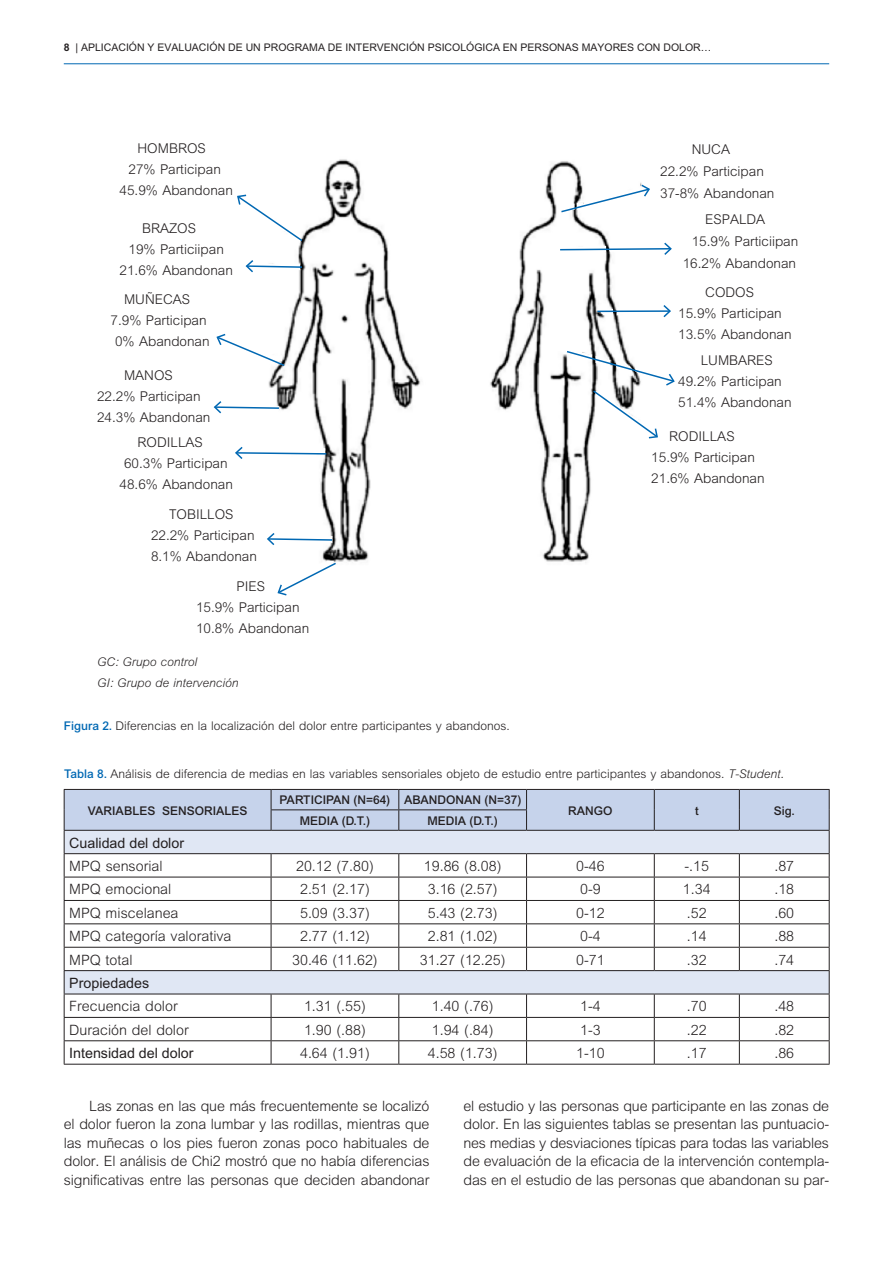
<style>
.page{position:relative;width:893px;height:1263px;background:#fff}
.page>*{position:absolute;margin:0;border:0;box-sizing:border-box;transform-origin:0 0}
.t1{font:300 14.25px/18.6px "M Arial";color:#231f20;text-align:justify}
.t2{font:14.25px "M Arial";color:#231f20}
.t3{font:300 13.5px/21px "M Arial";color:#231f20}
.t4{font:300 12px "M Arial";color:#231f20}
.t5{font:500 12px "Arial";color:#231f20}
.t6{font:italic 300 12px/21px "M Arial";color:#231f20}
.t7{font:10.5px "M Arial";color:#231f20}
.s1{font-weight:700}
.s2{font-family:"Arial";font-weight:500;color:#0168b3}
.s3{font-style:italic}
</style>
<div class="page">
<hr style="left:64px;top:63px;width:765px;height:1px;background:#0168b3">
<img style="left:268px;top:159px;width:373px;height:403px">
<svg style="left:237px;top:194px;width:67px;height:49px"></svg>
<svg style="left:245px;top:258px;width:58px;height:16px"></svg>
<svg style="left:213px;top:399px;width:67px;height:16px"></svg>
<svg style="left:235px;top:445px;width:93px;height:16px"></svg>
<svg style="left:267px;top:531px;width:67px;height:16px"></svg>
<svg style="left:276px;top:561px;width:62px;height:35px"></svg>
<svg style="left:216px;top:333px;width:70px;height:34px"></svg>
<svg style="left:560px;top:183px;width:90px;height:30px"></svg>
<svg style="left:559px;top:241px;width:113px;height:15px"></svg>
<hr style="left:597px;top:310px;width:73px;height:2px;background:#0168b3">
<svg style="left:662px;top:305px;width:9px;height:13px"></svg>
<svg style="left:565px;top:350px;width:110px;height:89px"></svg>
<svg style="left:64px;top:789px;width:766px;height:275px"></svg>
<hr style="left:64px;top:1064px;width:207px;height:1px;background:#231f20">
<hr style="left:271px;top:1064px;width:128px;height:1px;background:#231f20">
<hr style="left:399px;top:1064px;width:128px;height:1px;background:#231f20">
<hr style="left:527px;top:1064px;width:127px;height:1px;background:#231f20">
<hr style="left:654px;top:1064px;width:85px;height:1px;background:#231f20">
<hr style="left:739px;top:1064px;width:91px;height:1px;background:#231f20">
<p class="t7" style="left:64px;top:41px;width:649px"><span class="s1">8</span> | APLICACIÓN Y EVALUACIÓN DE UN PROGRAMA DE INTERVENCIÓN PSICOLÓGICA EN PERSONAS MAYORES CON DOLOR…</p>
<p class="t3" style="left:138px;top:138px;width:70px">HOMBROS</p>
<p class="t3" style="left:129px;top:159px;width:94px">27% Participan</p>
<p class="t3" style="left:120px;top:180px;width:115px">45.9% Abandonan</p>
<p class="t3" style="left:142px;top:218px;width:56px">BRAZOS</p>
<p class="t3" style="left:129px;top:239px;width:97px">19% Particiipan</p>
<p class="t3" style="left:120px;top:260px;width:115px">21.6% Abandonan</p>
<p class="t3" style="left:111px;top:289px;width:101px;text-align:center">MUÑECAS<br>7.9% Participan<br>0% Abandonan</p>
<p class="t3" style="left:97px;top:365px;width:115px;text-indent:27px">MANOS<br>22.2% Participan<br>24.3% Abandonan</p>
<p class="t3" style="left:138px;top:432px;width:67px">RODILLAS</p>
<p class="t3" style="left:124px;top:453px;width:105px">60.3% Participan</p>
<p class="t3" style="left:120px;top:474px;width:115px">48.6% Abandonan</p>
<p class="t3" style="left:151px;top:504px;width:107px;text-align:center">TOBILLOS<br>22.2% Participan<br>8.1% Abandonan</p>
<p class="t3" style="left:196px;top:575px;width:115px;text-indent:40px">PIES<br>15.9% Participan<br>10.8% Abandonan</p>
<p class="t6" style="left:97px;top:651px;width:143px">GC: Grupo control<br>GI: Grupo de intervención</p>
<p class="t4" style="left:64px;top:719px;width:447px"><span class="s2">FIGURA 2.</span> Diferencias en la localización del dolor entre participantes y abandonos.</p>
<p class="t3" style="left:660px;top:138px;width:116px;line-height:21.8px;text-indent:31px">N UCA<br>22.2% Participan<br>37-8% Abandonan</p>
<p class="t3" style="left:705px;top:209px;width:18px">espalda</p>
<p class="t3" style="left:692px;top:231px;width:108px">15.9% Particiipan</p>
<p class="t3" style="left:683px;top:253px;width:115px">16.2% Abandonan</p>
<p class="t3" style="left:678px;top:282px;width:115px;text-indent:27px">CODOS<br>15.9% Participan<br>13.5% Abandonan</p>
<p class="t3" style="left:701px;top:349px;width:11px">lumbar</p>
<p class="t3" style="left:678px;top:349px;width:115px;text-indent:78px">es<br>49.2% Participan<br>51.4% Abandonan</p>
<p class="t3" style="left:651px;top:425px;width:115px;text-indent:18px">RODILLAS<br>15.9% Participan<br>21.6% Abandonan</p>
<p class="t4" style="left:64px;top:767px;width:721px"><span class="s2">TABLA 8.</span> Análisis de diferencia de medias en las variables sensoriales objeto de estudio entre participantes y abandonos. <span class="s3">T-Student.</span></p>
<p class="t5" style="left:88px;top:803px;width:16px">VARIA</p>
<p class="t5" style="left:124px;top:803px;width:47px">BLES SENS</p>
<p class="t5" style="left:195px;top:803px;width:45px">ORIALES</p>
<p class="t5" style="left:280px;top:793px;width:243px">PARTIC IPAN (N=64) ABAN DONAN (N =37)</p>
<p class="t5" style="left:568px;top:803px;width:46px">RANGO</p>
<p class="t5" style="left:695px;top:803px;width:5px">T</p>
<p class="t5" style="left:774px;top:803px;width:22px">SIG.</p>
<p class="t5" style="left:300px;top:813px;width:72px">MEDIA (D.T.)</p>
<p class="t5" style="left:427px;top:813px;width:72px">MEDIA (D.T.)</p>
<p class="t2" style="left:69px;top:834px;width:117px">CUALIDAD DEL DOLOR</p>
<p class="t1" style="left:69px;top:857px;width:95px">MPQ sensorial</p>
<p class="t1" style="left:296px;top:857px;width:79px">20.12 (7.80)</p>
<p class="t1" style="left:424px;top:857px;width:79px">19.86 (8.08)</p>
<p class="t1" style="left:576px;top:857px;width:30px">0-46</p>
<p class="t1" style="left:684px;top:857px;width:26px">-.15</p>
<p class="t1" style="left:774px;top:857px;width:21px">.87</p>
<p class="t1" style="left:69px;top:880px;width:104px">MPQ emocional</p>
<p class="t1" style="left:300px;top:880px;width:71px">2.51 (2.17)</p>
<p class="t1" style="left:428px;top:880px;width:71px">3.16 (2.57)</p>
<p class="t1" style="left:580px;top:880px;width:22px">0-9</p>
<p class="t1" style="left:683px;top:880px;width:29px">1.34</p>
<p class="t1" style="left:774px;top:880px;width:21px">.18</p>
<p class="t1" style="left:69px;top:903px;width:111px">MPQ miscelanea</p>
<p class="t1" style="left:300px;top:903px;width:71px">5.09 (3.37)</p>
<p class="t1" style="left:428px;top:903px;width:71px">5.43 (2.73)</p>
<p class="t1" style="left:576px;top:903px;width:30px">0-12</p>
<p class="t1" style="left:687px;top:903px;width:21px">.52</p>
<p class="t1" style="left:774px;top:903px;width:21px">.60</p>
<p class="t1" style="left:69px;top:927px;width:164px">MPQ categoría valorativa</p>
<p class="t1" style="left:300px;top:927px;width:71px">2.77 (1.12)</p>
<p class="t1" style="left:428px;top:927px;width:71px">2.81 (1.02)</p>
<p class="t1" style="left:580px;top:927px;width:22px">0-4</p>
<p class="t1" style="left:687px;top:927px;width:21px">.14</p>
<p class="t1" style="left:774px;top:927px;width:21px">.88</p>
<p class="t1" style="left:69px;top:950px;width:65px">MPQ total</p>
<p class="t1" style="left:292px;top:950px;width:87px">30.46 (11.62)</p>
<p class="t1" style="left:420px;top:950px;width:87px">31.27 (12.25)</p>
<p class="t1" style="left:576px;top:950px;width:30px">0-71</p>
<p class="t1" style="left:687px;top:950px;width:21px">.32</p>
<p class="t1" style="left:774px;top:950px;width:21px">.74</p>
<p class="t2" style="left:69px;top:975px;width:81px">PROPIEDADES</p>
<p class="t1" style="left:69px;top:997px;width:110px">Frecuencia dolor</p>
<p class="t1" style="left:304px;top:997px;width:63px">1.31 (.55)</p>
<p class="t1" style="left:432px;top:997px;width:63px">1.40 (.76)</p>
<p class="t1" style="left:580px;top:997px;width:22px">1-4</p>
<p class="t1" style="left:687px;top:997px;width:21px">.70</p>
<p class="t1" style="left:774px;top:997px;width:21px">.48</p>
<p class="t1" style="left:69px;top:1020px;width:121px">Duración del dolor</p>
<p class="t1" style="left:304px;top:1020px;width:63px">1.90 (.88)</p>
<p class="t1" style="left:432px;top:1020px;width:63px">1.94 (.84)</p>
<p class="t1" style="left:580px;top:1020px;width:22px">1-3</p>
<p class="t1" style="left:687px;top:1020px;width:21px">.22</p>
<p class="t1" style="left:774px;top:1020px;width:21px">.82</p>
<p class="t2" style="left:69px;top:1045px;width:126px">I NTENSIDAD DEL DOLOR</p>
<p class="t1" style="left:300px;top:1044px;width:71px">4.64 (1.91)</p>
<p class="t1" style="left:428px;top:1044px;width:71px">4.58 (1.73)</p>
<p class="t1" style="left:576px;top:1044px;width:30px">1-10</p>
<p class="t1" style="left:687px;top:1044px;width:21px">.17</p>
<p class="t1" style="left:774px;top:1044px;width:21px">.86</p>
<p class="t1" style="left:64px;top:1096px;width:367px;text-indent:26px">Las zonas en las que más frecuentemente se localizó el dolor fueron la zona lumbar y las rodillas, mientras que las muñecas o los pies fueron zonas poco habituales de dolor. El análisis de Chi2 mostró que no había diferencias significativas entre las personas que deciden abandonar</p>
<p class="t1" style="left:463px;top:1096px;width:367px">el estudio y las personas que participante en las zonas de dolor. En las siguientes tablas se presentan las puntuacio&shy;nes medias y desviaciones típicas para todas las variables de evaluación de la eficacia de la intervención contempla&shy;das en el estudio de las personas que abandonan su par-</p>
</div>
